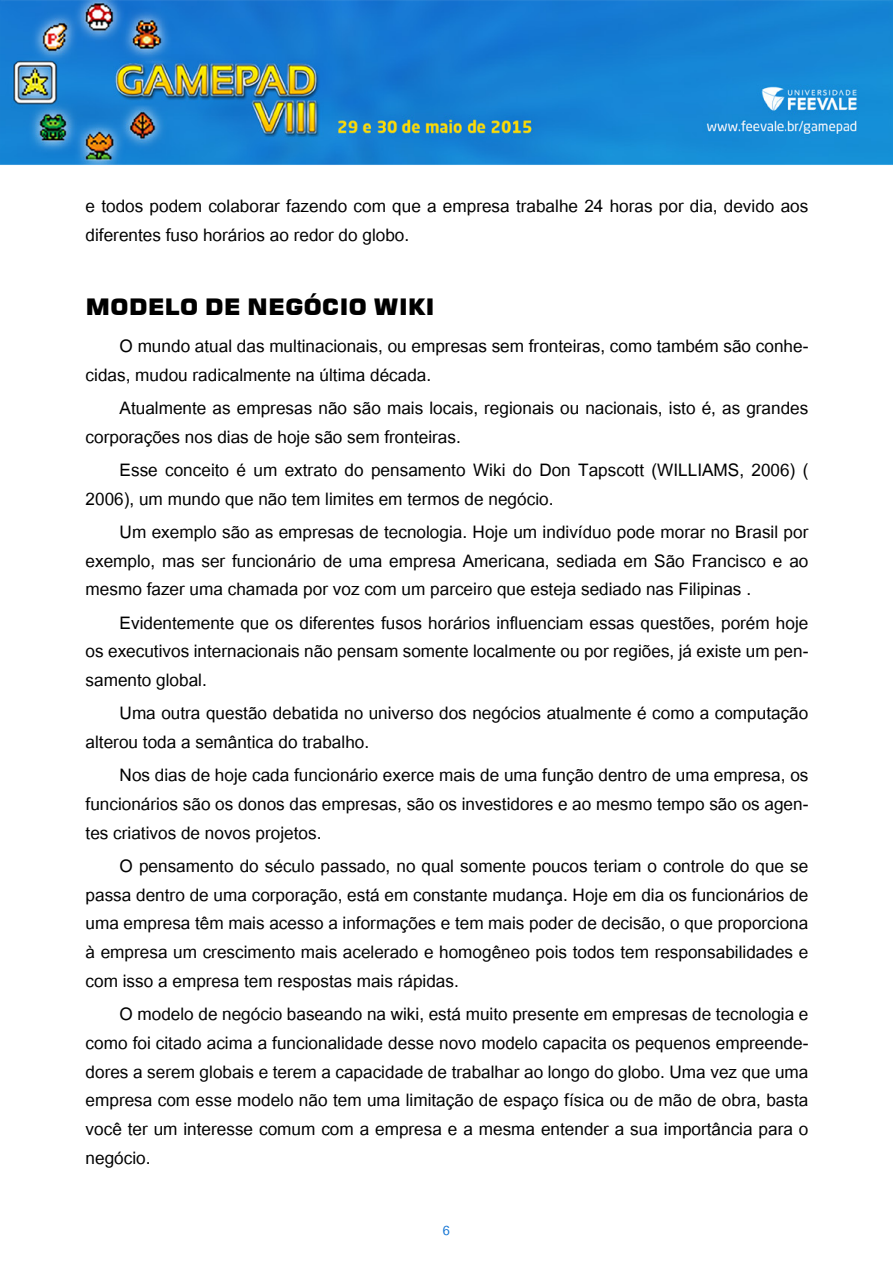
<style>
.page{position:relative;width:893px;height:1263px;background:#fff}
.page>*{position:absolute;margin:0;border:0;box-sizing:border-box;transform-origin:0 0}
.t1{font:24px/28.8px "Utsaah";color:#000}
.t2{font:22.5px "Square 721 Blk Normal";color:#000;scale:1.05 1}
.t3{font:18px "Utsaah";color:#1676d4}
</style>
<div class="page">
<img style="left:0;top:0;width:893px;height:165px">
<p class="t1" style="left:86px;top:194px;width:724px">e todos podem colaborar fazendo com que a empresa trabalhe 24 horas por dia, devido aos diferentes fuso horários ao redor do globo.</p>
<p class="t2" style="left:86px;top:293px;width:334px">MODELO DE NEGÓCIO WIKI</p>
<p class="t1" style="left:86px;top:334px;width:724px;text-indent:34px">O mundo atual das multinacionais, ou empresas sem fronteiras, como também são conhe&shy;cidas, mudou radicalmente na última década.</p>
<p class="t1" style="left:86px;top:395px;width:724px;text-indent:34px">Atualmente as empresas não são mais locais, regionais ou nacionais, isto é, as grandes corporações nos dias de hoje são sem fronteiras.</p>
<p class="t1" style="left:86px;top:457px;width:724px;text-indent:34px">Esse conceito é um extrato do pensamento Wiki do Don Tapscott (WILLIAMS, 2006) (<br>2006), um mundo que não tem limites em termos de negócio.</p>
<p class="t1" style="left:86px;top:519px;width:724px;text-align:justify;text-indent:34px">Um exemplo são as empresas de tecnologia. Hoje um indivíduo pode morar no Brasil por exemplo, mas ser funcionário de uma empresa Americana, sediada em São Francisco e ao mesmo fazer uma chamada por voz com um parceiro que esteja sediado nas Filipinas .</p>
<p class="t1" style="left:86px;top:610px;width:724px;text-align:justify;text-indent:34px">Evidentemente que os diferentes fusos horários influenciam essas questões, porém hoje os executivos internacionais não pensam somente localmente ou por regiões, já existe um pen&shy;samento global.</p>
<p class="t1" style="left:86px;top:700px;width:724px;text-indent:34px">Uma outra questão debatida no universo dos negócios atualmente é como a computação alterou toda a semântica do trabalho.</p>
<p class="t1" style="left:86px;top:762px;width:724px;text-align:justify;text-indent:34px">Nos dias de hoje cada funcionário exerce mais de uma função dentro de uma empresa, os funcionários são os donos das empresas, são os investidores e ao mesmo tempo são os agen&shy;tes criativos de novos projetos.</p>
<p class="t1" style="left:86px;top:853px;width:724px;text-align:justify;text-indent:34px">O pensamento do século passado, no qual somente poucos teriam o controle do que se passa dentro de uma corporação, está em constante mudança. Hoje em dia os funcionários de uma empresa têm mais acesso a informações e tem mais poder de decisão, o que proporciona à empresa um crescimento mais acelerado e homogêneo pois todos tem responsabilidades e com isso a empresa tem respostas mais rápidas.</p>
<p class="t1" style="left:86px;top:1001px;width:724px;text-align:justify;text-indent:34px">O modelo de negócio baseando na wiki, está muito presente em empresas de tecnologia e como foi citado acima a funcionalidade desse novo modelo capacita os pequenos empreende&shy;dores a serem globais e terem a capacidade de trabalhar ao longo do globo. Uma vez que uma empresa com esse modelo não tem uma limitação de espaço física ou de mão de obra, basta você ter um interesse comum com a empresa e a mesma entender a sua importância para o negócio.</p>
<p class="t3" style="left:443px;top:1221px;width:9px">6</p>
</div>
